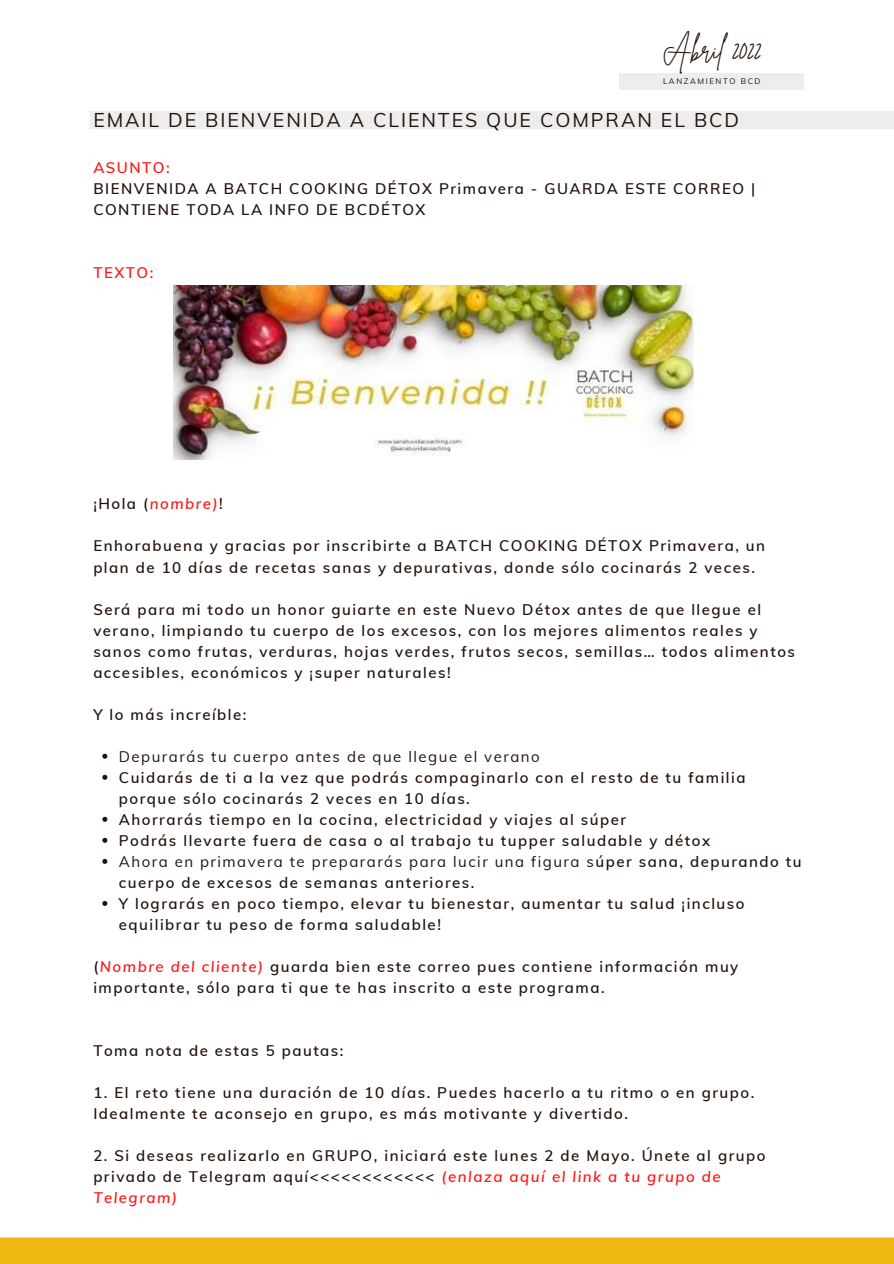
<style>
.page{position:relative;width:894px;height:1264px;background:#fff}
.page>*{position:absolute;margin:0;border:0;box-sizing:border-box;transform-origin:0 0}
.t1{font:27px "Brittany Signature";color:#23120b}
.t2{font:19.5px "Muli";letter-spacing:.1em;color:#23120b}
.t3{font:600 15px/21px "Muli";letter-spacing:.1em;color:#23120b}
.t4{font:15px "Muli";letter-spacing:.1em;color:#23120b}
.t5{font:600 15px "Muli";letter-spacing:.1em;color:#ff1616}
.t6{font:7.95px "Muli";letter-spacing:.2em;color:#23120b}
.s1{font-style:italic;color:#ff1616}
.s2{font-weight:400}
</style>
<div class="page">
<svg style="left:102px;top:753px;width:5px;height:5px"></svg>
<svg style="left:102px;top:774px;width:5px;height:5px"></svg>
<svg style="left:102px;top:816px;width:5px;height:5px"></svg>
<svg style="left:102px;top:837px;width:5px;height:5px"></svg>
<svg style="left:102px;top:858px;width:5px;height:5px"></svg>
<svg style="left:102px;top:901px;width:5px;height:5px"></svg>
<div style="left:619px;top:73px;width:185px;height:17px;background:#ededed"></div>
<div style="left:89px;top:111px;width:804px;height:18px;background:#ededed"></div>
<div style="left:0;top:1237px;width:893px;height:26px;background:#eeb810"></div>
<img style="left:174px;top:286px;width:519px;height:173px">
<h1 class="t1" style="left:662px;top:33px;width:100px">Abril 2022</h1>
<p class="t6" style="left:663px;top:76px;width:99px">LANZAMIENTO BCD</p>
<h2 class="t2" style="left:93px;top:107px;width:647px">EMAIL DE BIENVENIDA A CLIENTES QUE COMPRAN EL BCD</h2>
<p class="t5" style="left:93px;top:158px;width:78px">ASUNTO:</p>
<p class="t3" style="left:93px;top:178px;width:663px">BIENVENIDA A BATCH COOKING DÉTOX Primavera - GUARDA ESTE CORREO |<br>CONTIENE TODA LA INFO DE BCDÉTOX</p>
<p class="t5" style="left:93px;top:263px;width:61px">TEXTO:</p>
<p class="t3" style="left:93px;top:493px;width:131px">¡Hola (<span class="s1">nombre)</span>!</p>
<p class="t3" style="left:93px;top:535px;width:673px">Enhorabuena y gracias por inscribirte a BATCH COOKING DÉTOX Primavera, un plan de 10 días de recetas sanas y depurativas, donde sólo cocinarás 2 veces.</p>
<p class="t3" style="left:93px;top:598px;width:703px">Será para mi todo un honor guiarte en este Nuevo Détox antes de que llegue el verano, limpiando tu cuerpo de los excesos, con los mejores alimentos reales y sanos como frutas, verduras, hojas verdes, frutos secos, semillas… todos alimentos accesibles, económicos y ¡super naturales!</p>
<p class="t3" style="left:93px;top:703px;width:155px">Y lo más increíble:</p>
<p class="t4" style="left:119px;top:746px;width:422px">Depurarás tu cuerpo antes de que llegue el verano</p>
<p class="t3" style="left:119px;top:766px;width:684px">Cuidarás de ti a la vez que podrás compaginarlo con el resto de tu familia porque sólo cocinarás 2 veces en 10 días.<br>Ahorrarás tiempo en la cocina, electricidad y viajes al súper<br>Podrás llevarte fuera de casa o al trabajo tu tupper saludable y détox<br><span class="s2">Ahora en primavera te prepararás para lucir una figura s</span>úper sana, depurando tu cuerpo de excesos de semanas anteriores.<br>Y lograrás en poco tiempo, elevar tu bienestar, aumentar tu salud ¡incluso equilibrar tu peso de forma saludable!</p>
<p class="t3" style="left:93px;top:955px;width:646px">(<span class="s1">Nombre del cliente)</span> guarda bien este correo pues contiene información muy importante, sólo para ti que te has inscrito a este programa.</p>
<p class="t3" style="left:93px;top:1039px;width:251px">Toma nota de estas 5 pautas:</p>
<p class="t3" style="left:93px;top:1082px;width:662px">1. El reto tiene una duración de 10 días. Puedes hacerlo a tu ritmo o en grupo.<br>Idealmente te aconsejo en grupo, es más motivante y divertido.</p>
<p class="t3" style="left:93px;top:1145px;width:673px">2. Si deseas realizarlo en GRUPO, iniciará este lunes 2 de Mayo. Únete al grupo privado de Telegram aquí&lt;&lt;&lt;&lt;&lt;&lt;&lt;&lt;&lt;&lt;&lt;&lt; <span class="s1">(enlaza aquí el link a tu grupo de<br>Telegram)</span></p>
</div>
